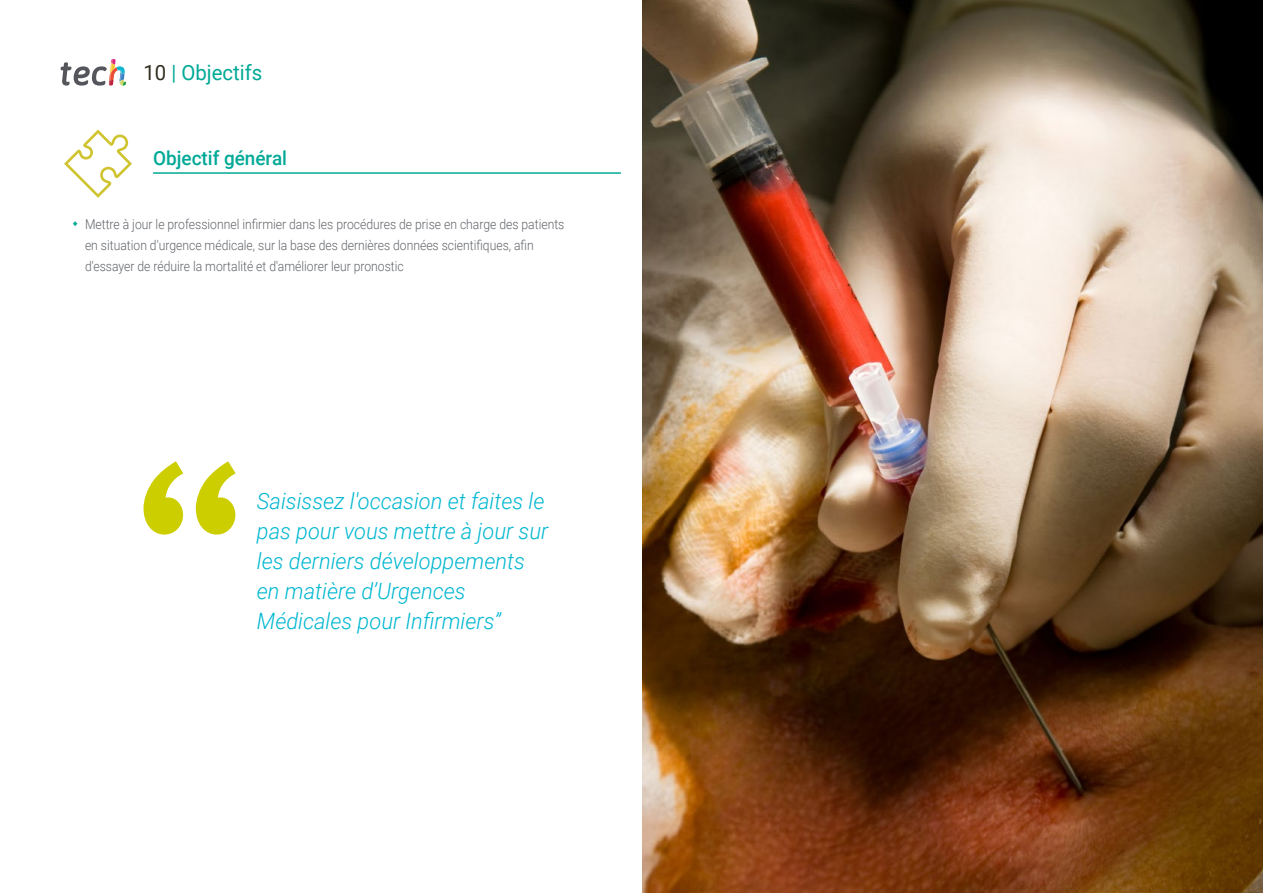
<style>
.page{position:relative;width:1263px;height:893px;background:#fff}
.page>*{position:absolute;margin:0;border:0;box-sizing:border-box;transform-origin:0 0}
.t1{font:italic 300 22.5px/30px "Roboto";color:#00b7d1}
.t2{font:21px "Roboto";color:#00a996}
.t3{font:500 19.5px "Roboto";color:#00a996}
.t4{font:300 13.5px/21px "Roboto";color:#61646a;scale:.9 1}
.s1{color:#312e20}
</style>
<div class="page">
<hr style="left:153px;top:173px;width:468px;height:1px;background:#00a996">
<svg style="left:64px;top:130px;width:68px;height:68px"></svg>
<img style="left:642px;top:0;width:621px;height:893px">
<svg style="left:61px;top:59px;width:65px;height:27px"></svg>
<svg style="left:144px;top:461px;width:92px;height:74px"></svg>
<h2 class="t2" style="left:144px;top:57px;width:120px"><span class="s1">10</span> | Objectifs</h2>
<h3 class="t3" style="left:153px;top:144px;width:135px">Objectif général</h3>
<p class="t4" style="left:85px;top:213px;width:534px">Mettre à jour le professionnel infirmier dans les procédures de prise en charge des patients en situation d'urgence médicale, sur la base des dernières données scientifiques, afin d'essayer de réduire la mortalité et d'améliorer leur pronostic</p>
<h1 class="t1" style="left:257px;top:485px;width:293px">Saisissez l'occasion et faites le pas pour vous mettre à jour sur les derniers développements en matière d’Urgences<br>Médicales pour Infirmiers”</h1>
</div>
